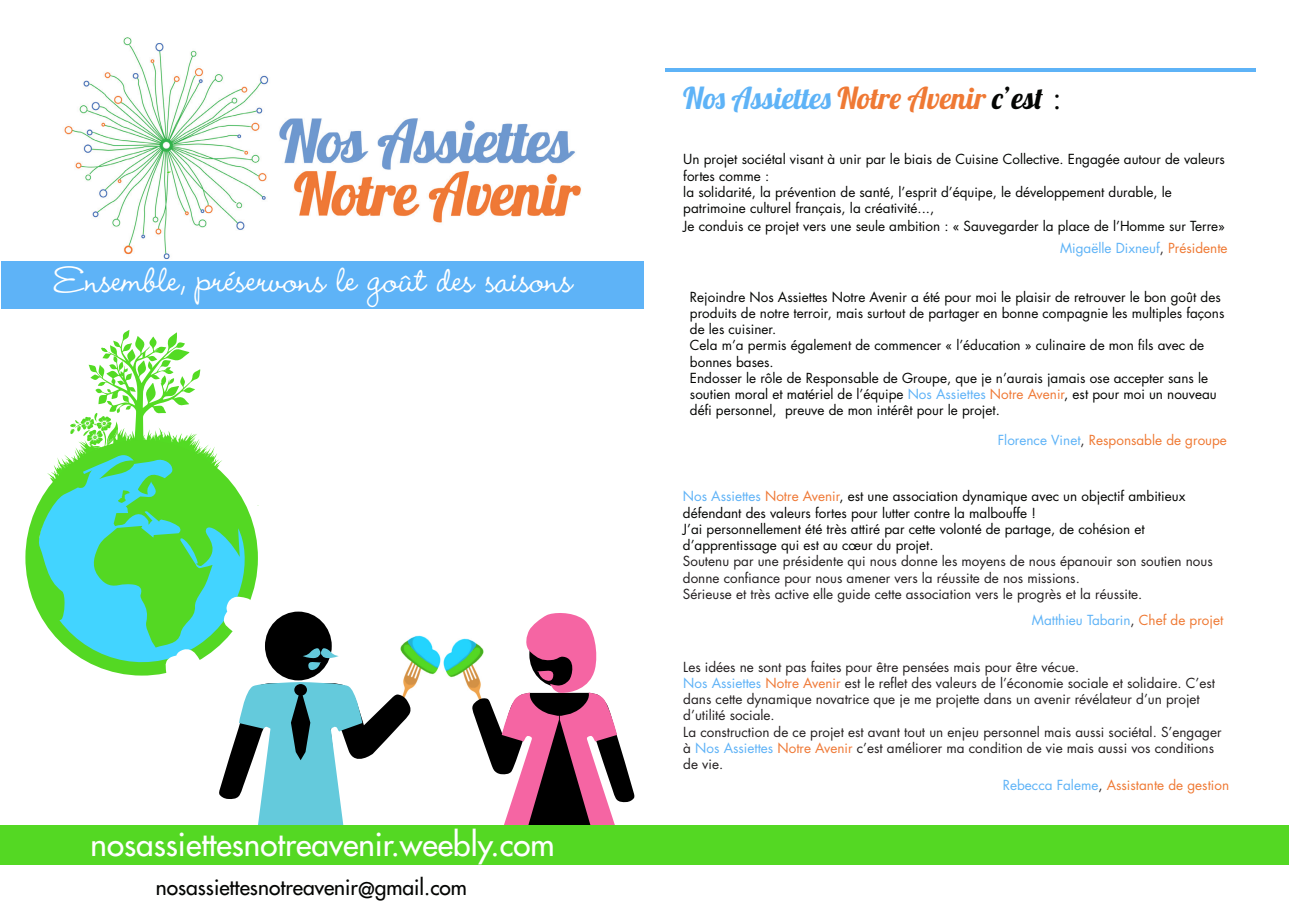
<style>
.page{position:relative;width:1289px;height:919px;background:#fff}
.page>*{position:absolute;margin:0;border:0;box-sizing:border-box;transform-origin:0 0}
.t1{font:500 46.5px "Wendy LP Std";color:#fff}
.t2{font:500 31.5px "Futura Std";color:#fff}
.t3{font:30px "Lobster 1.4";color:#5eb3f7}
.t4{font:500 21px "Futura Std";color:#040503}
.t5{font:13.5px/16.2px "Futura Std";color:#040503}
.t6{font:13.5px/16.2px "Futura Std";color:#231f20}
.t7{font:13.5px "Futura Std";color:#ef7933}
.t8{font:13.5px "Futura Std";color:#5eb3f7}
.s1{color:#ef7934}
.s2{color:#040503}
.s3{font-family:"Futura Std";color:#040503}
.s4{color:#231f20}
.s5{color:#ef7933}
.s6{color:#5eb2f7}
.s7{color:#ef7936}
.s8{color:#5eb3f7}
</style>
<div class="page">
<img style="left:400px;top:635px;width:40px;height:54px">
<div style="left:265px;top:611px;width:67px;height:69px;background:#000;border-radius:50%"></div>
<svg style="left:219px;top:682px;width:192px;height:143px"></svg>
<img style="left:64px;top:37px;width:517px;height:223px">
<img style="left:443px;top:638px;width:29px;height:53px">
<svg style="left:472px;top:613px;width:163px;height:212px"></svg>
<svg style="left:167px;top:171px;width:4px;height:3px"></svg>
<svg style="left:25px;top:472px;width:233px;height:203px"></svg>
<svg style="left:47px;top:330px;width:175px;height:173px"></svg>
<div style="left:0;top:825px;width:644px;height:39px;background:#54d823"></div>
<div style="left:644px;top:825px;width:644px;height:39px;background:#54d823"></div>
<div style="left:1px;top:260px;width:642px;height:48px;background:#5eb3f7"></div>
<hr style="left:665px;top:68px;width:590px;height:3px;background:#5eb3f7">
<svg style="left:224px;top:596px;width:28px;height:35px"></svg>
<svg style="left:166px;top:648px;width:36px;height:27px"></svg>
<svg style="left:303px;top:647px;width:36px;height:23px"></svg>
<p class="t1" style="left:54px;top:253px;width:520px">Ensemble, préservons le goût des saisons</p>
<p class="t2" style="left:91px;top:824px;width:465px">nosassiettesnotreavenir.weebly.com</p>
<p class="t4" style="left:375px;top:873px;width:94px">gmail.com</p>
<p class="t4" style="left:156px;top:873px;width:204px">nosassiettesnotreavenir</p>
<p class="t4" style="left:358px;top:876px;width:18px">@</p>
<p class="t3" style="left:683px;top:79px;width:380px">Nos Assiettes <span class="s1">Notre Avenir</span> <span class="s2">’c est</span> <span class="s3">:</span></p>
<p class="t5" style="left:683px;top:151px;width:543px">Un projet sociétal visant à unir par le biais de Cuisine Collective. Engagée autour de valeurs fortes comme :</p>
<p class="t5" style="left:683px;top:184px;width:490px">la solidarité la, prévention de santé ’l, esprit ’d équipe le, développement durable le, patrimoine culturel français la, créativité...,</p>
<p class="t5" style="left:683px;top:218px;width:543px">Je conduis ce projet vers une seule ambition : « Sauvegarder la place de ’l Homme sur Terre«</p>
<p class="t8" style="left:1060px;top:239px;width:169px">Migaëlle Dixneuf<span class="s4">,</span> <span class="s5">Présidente</span></p>
<p class="t5" style="left:690px;top:289px;width:536px">Rejoindre Nos Assiettes Notre Avenir a été pour moi le plaisir de retrouver le bon goût des produits de notre terroir, mais surtout de partager en bonne compagnie les multiples façons de les cuisiner.</p>
<p class="t5" style="left:690px;top:337px;width:516px">Cela m a’ permis également de commencer « ’l éducation » culinaire de mon fils avec de</p>
<p class="t5" style="left:690px;top:353px;width:85px">bonnes bases.</p>
<p class="t5" style="left:690px;top:370px;width:519px">Endosser le rôle de Responsable de Groupe, que je ’n aurais jamais ose accepter sans le</p>
<p class="t5" style="left:690px;top:386px;width:528px">soutien moral et matériel de ’l équipe <span class="s6">Nos Assiettes</span> <span class="s7">Notre Avenir</span>, est pour moi un nouveau</p>
<p class="t5" style="left:785px;top:402px;width:216px">preuve de mon intérêt pour le projet.</p>
<p class="t5" style="left:690px;top:402px;width:88px">défi personnel,</p>
<p class="t7" style="left:997px;top:431px;width:231px"><span class="s8">Florence Vinet</span><span class="s4">,</span> Responsable de groupe</p>
<p class="t5" style="left:683px;top:488px;width:504px"><span class="s6">Nos Assiettes</span> <span class="s7">Notre Avenir</span>, est une association dynamique avec un objectif ambitieux défendant des valeurs fortes pour lutter contre la malbouffe !</p>
<p class="t5" style="left:683px;top:521px;width:463px">’J ai personnellement été très attiré par cette volonté de partage, de cohésion et ’d apprentissage qui est au cœur du projet.</p>
<p class="t6" style="left:683px;top:553px;width:531px">Soutenu par une présidente qui nous donne les moyens de nous épanouir son soutien nous donne confiance pour nous amener vers la réussite de nos missions.</p>
<p class="t6" style="left:683px;top:585px;width:461px">Sérieuse et très active elle guide cette association vers le progrès et la réussite.</p>
<p class="t8" style="left:1031px;top:611px;width:193px">Matthieu Tabarin<span class="s4">,</span> <span class="s5">Chef de projet</span></p>
<p class="t6" style="left:683px;top:658px;width:397px">Les idées ne sont pas faites pour être pensées mais pour être vécue.</p>
<p class="t6" style="left:683px;top:675px;width:533px"><span class="s6">Nos Assiettes</span> <span class="s7">Notre Avenir</span> est le reflet des valeurs de ’l économie sociale et solidaire C. ’est dans cette dynamique novatrice que je me projette dans un avenir révélateur ’d un projet<br>’d utilité sociale.</p>
<p class="t6" style="left:683px;top:723px;width:540px">La construction de ce projet est avant tout un enjeu personnel mais aussi sociétal ’S. engager à <span class="s6">Nos Assiettes</span> <span class="s7">Notre Avenir</span> ’c est améliorer ma condition de vie mais aussi vos conditions de vie.</p>
<p class="t7" style="left:1002px;top:776px;width:228px"><span class="s8">Rebecca Faleme</span><span class="s4">,</span> Assistante de gestion</p>
</div>
